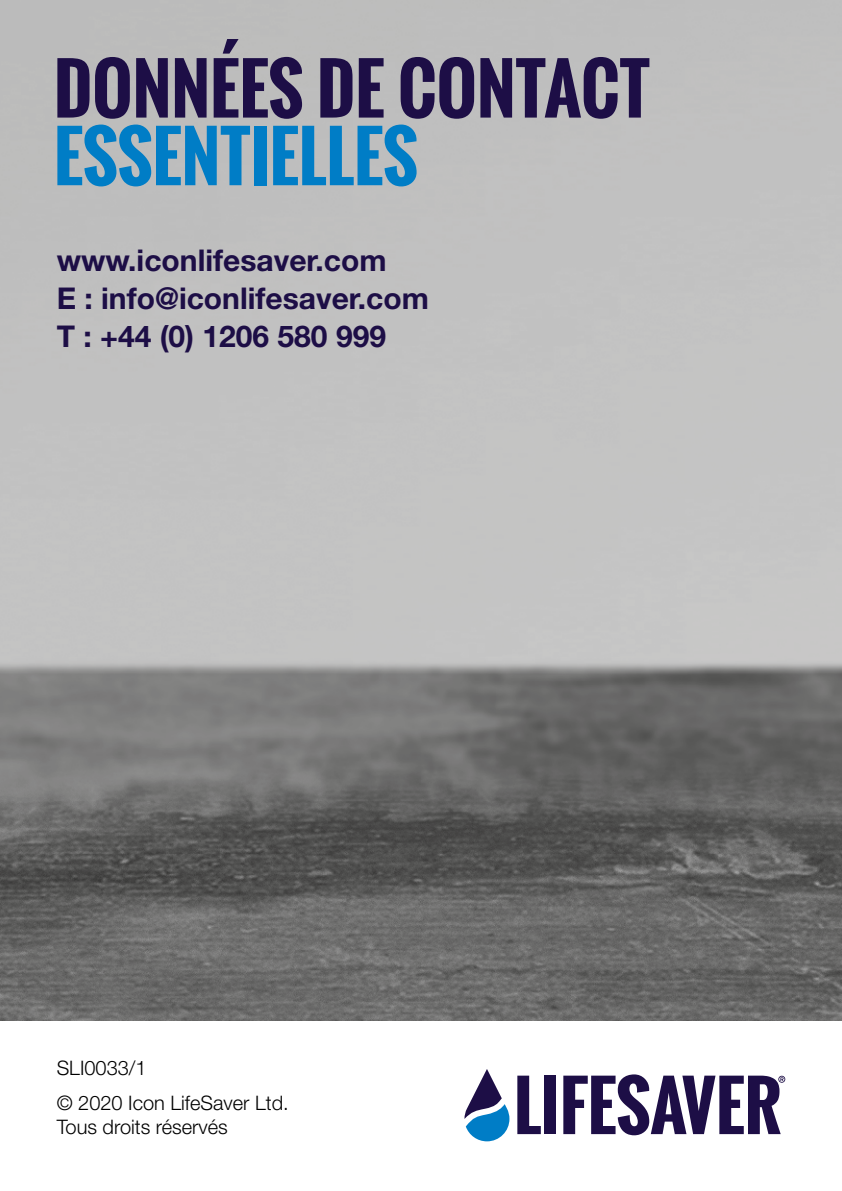
<style>
.page{position:relative;width:842px;height:1191px;background:#fff}
.page>*{position:absolute;margin:0;border:0;box-sizing:border-box;transform-origin:0 0}
.t1{font:700 67.6px "Oswald";color:#1d0e46}
.t2{font:700 67.6px "Oswald";color:#007dc6}
.t3{font:700 30px/38px "Helvetica Neue LT Std";color:#1d0e46}
.t4{font:300 20px/35.4px "Helvetica Neue LT Std";color:#000}
</style>
<div class="page">
<img style="left:0;top:0;width:842px;height:1020px">
<svg style="left:464px;top:1069px;width:45px;height:72px"></svg>
<svg style="left:517px;top:1075px;width:24px;height:59px"></svg>
<div style="left:545px;top:1075px;width:11px;height:59px;background:#1d0e46"></div>
<svg style="left:563px;top:1074px;width:222px;height:61px"></svg>
<h1 class="t1" style="left:54px;top:38px;width:597px">DONNÉES DE CONTACT</h1>
<h1 class="t2" style="left:54px;top:105px;width:365px">ESSENTIELLES</h1>
<p class="t3" style="left:57px;top:241px;width:374px">www.iconlifesaver.com<br>E : info@iconlifesaver.com<br>T : +44 (0) 1206 580 999</p>
<p class="t4" style="left:57px;top:1049px;width:234px">SLI0033/1<br>© 2020 Icon LifeSaver Ltd.</p>
<p class="t4" style="left:57px;top:1109px;width:173px">Tous droits réservés</p>
</div>
